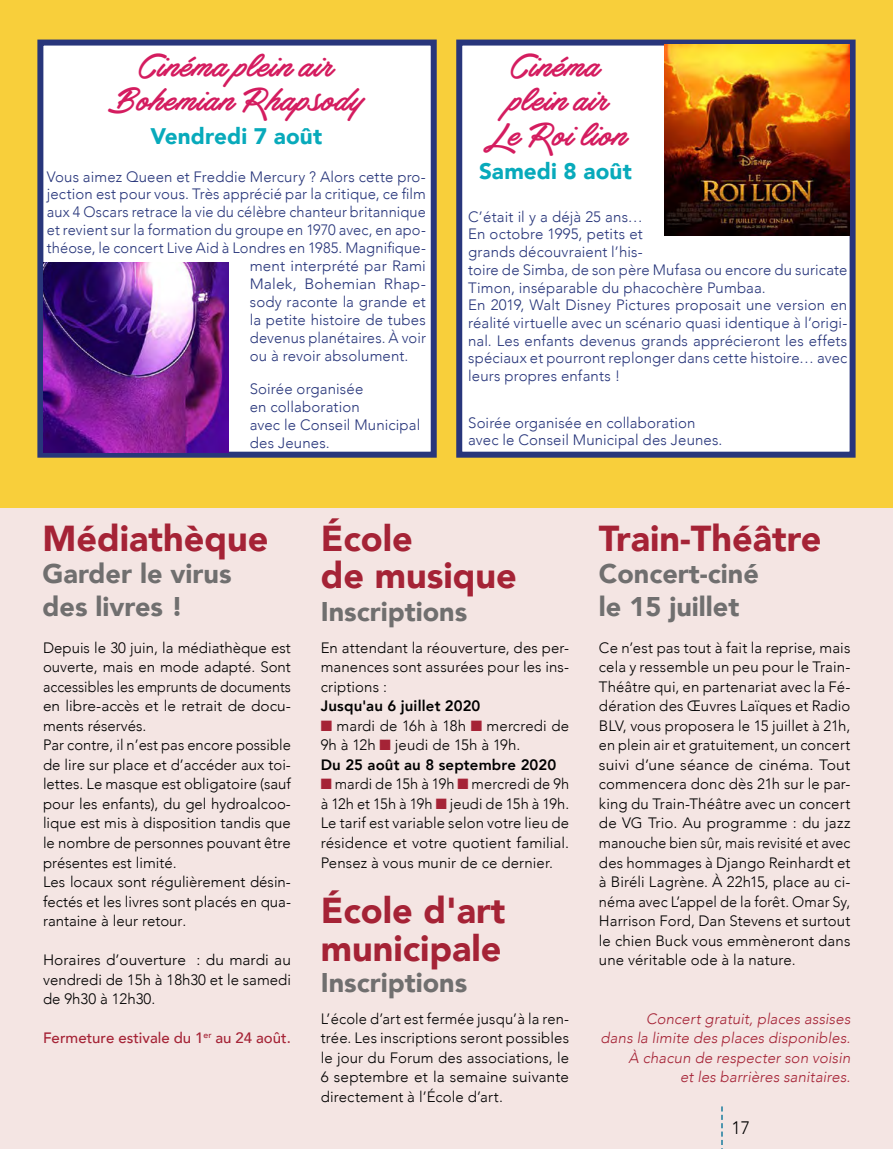
<style>
.page{position:relative;width:893px;height:1149px;background:#fff}
.page>*{position:absolute;margin:0;border:0;box-sizing:border-box;transform-origin:0 0}
.t1{font:37.5px/34.5px "Haydon Brush PERSONALUSE";letter-spacing:.035em;color:#d41c5f;text-align:center}
.t2{font:900 36px/37.5px "Avenir";color:#a52336}
.t3{font:900 27px/32.4px "Avenir";color:#706f6f}
.t4{font:900 22.5px "Avenir";color:#08aabb}
.t5{font:300 18px "Avenir";color:#000}
.t6{font:300 15px/19.5px "Avenir";color:#000;text-align:justify}
.t7{font:300 15px/17.7px "Avenir";letter-spacing:.01em;color:#28367b}
.t8{font:italic 300 15px/19.5px "Avenir";letter-spacing:.01em;color:#a52336;text-align:right}
.t9{font:500 15px "Avenir";color:#a52336}
.t10{font:800 15px "Avenir";letter-spacing:.01em;color:#000}
.t11{font:300 15px "Avenir";letter-spacing:.01em;color:#28367b;scale:1.05 1}
.s1{color:#a52336}
.s2{font-weight:800}
</style>
<div class="page">
<div style="left:0;top:0;width:893px;height:1148px;background:#f8cf3b"></div>
<div style="left:0;top:508px;width:893px;height:640px;background:#f4e5e3"></div>
<div style="left:37px;top:40px;width:400px;height:417px;background:#fff;border:6px solid #28367b"></div>
<div style="left:456px;top:40px;width:400px;height:417px;background:#fff;border:6px solid #28367b"></div>
<img style="left:43px;top:262px;width:186px;height:190px">
<img style="left:664px;top:45px;width:186px;height:190px">
<svg style="left:721px;top:1106px;width:2px;height:39px"></svg>
<h1 class="t1" style="left:108px;top:49px;width:258px">Cinéma plein air<br>Bohemian Rhapsody</h1>
<h3 class="t4" style="left:150px;top:117px;width:173px">Vendredi 7 août</h3>
<p class="t7" style="left:47px;top:167px;width:381px">Vous aimez Queen et Freddie Mercury ? Alors cette pro-</p>
<p class="t7" style="left:47px;top:185px;width:381px">jection est pour vous. Très apprécié par la critique, ce film</p>
<p class="t7" style="left:47px;top:203px;width:381px">aux 4 Oscars retrace la vie du célèbre chanteur britannique</p>
<p class="t7" style="left:47px;top:221px;width:381px">et revient sur la formation du groupe en 1970 avec, en apo-</p>
<p class="t7" style="left:47px;top:239px;width:381px">théose, le concert Live Aid à Londres en 1985. Magnifique-</p>
<p class="t7" style="left:250px;top:257px;width:178px">ment interprété par Rami</p>
<p class="t11" style="left:250px;top:275px;width:169px">Malek, Bohemian Rhap-</p>
<p class="t7" style="left:250px;top:293px;width:178px">sody raconte la grande et</p>
<p class="t7" style="left:250px;top:311px;width:178px">la petite histoire de tubes</p>
<p class="t7" style="left:250px;top:329px;width:178px">devenus planétaires. À voir</p>
<p class="t7" style="left:250px;top:347px;width:160px">ou à revoir absolument.</p>
<p class="t7" style="left:250px;top:379px;width:172px">Soirée organisée<br>en collaboration<br>avec le Conseil Municipal des Jeunes.</p>
<h1 class="t1" style="left:484px;top:49px;width:145px">Cinéma plein air<br>Le Roi lion</h1>
<h3 class="t4" style="left:479px;top:152px;width:154px">Samedi 8 août</h3>
<p class="t7" style="left:468px;top:208px;width:381px">C’était il y a déjà 25 ans…<br>En octobre 1995, petits et<br>grands découvraient l’his-<br>toire de Simba, de son père Mufasa ou encore du suricate Timon, inséparable du phacochère Pumbaa.<br>En 2019, Walt Disney Pictures proposait une version en réalité virtuelle avec un scénario quasi identique à l’origi&shy;nal. Les enfants devenus grands apprécieront les effets spéciaux et pourront replonger dans cette histoire… avec leurs propres enfants !</p>
<p class="t7" style="left:468px;top:413px;width:256px">Soirée organisée en collaboration avec le Conseil Municipal des Jeunes.</p>
<h2 class="t2" style="left:43px;top:518px;width:228px">Médiathèque</h2>
<h3 class="t3" style="left:43px;top:556px;width:191px">Garder le virus des livres !</h3>
<p class="t6" style="left:43px;top:637px;width:249px;text-align:left">Depuis le 30 juin, la médiathèque est ouverte, mais en mode adapté. Sont accessibles les emprunts de documents en libre-accès et le retrait de docu&shy;ments réservés.<br>Par contre, il n’est pas encore possible de lire sur place et d’accéder aux toi&shy;lettes. Le masque est obligatoire (sauf pour les enfants), du gel hydroalcoo&shy;lique est mis à disposition tandis que le nombre de personnes pouvant être présentes est limité.<br>Les locaux sont régulièrement désin&shy;fectés et les livres sont placés en qua&shy;rantaine à leur retour.</p>
<p class="t6" style="left:43px;top:949px;width:249px">Horaires d’ouverture : du mardi au vendredi de 15h à 18h30 et le samedi de 9h30 à 12h30.</p>
<p class="t9" style="left:43px;top:1024px;width:249px">Fermeture estivale du 1<sup>er</sup> au 24 août.</p>
<h2 class="t2" style="left:321px;top:518px;width:198px">École<br>de musique</h2>
<h3 class="t3" style="left:321px;top:594px;width:148px">Inscriptions</h3>
<p class="t6" style="left:321px;top:637px;width:250px">En attendant la réouverture, des per&shy;manences sont assurées pour les ins&shy;criptions :</p>
<p class="t10" style="left:321px;top:694px;width:161px">Jusqu'au 6 juillet 2020</p>
<p class="t6" style="left:321px;top:715px;width:250px;text-align:left"><span class="s1">■</span> mardi de 16h à 18h <span class="s1">■</span> mercredi de<br>9h à 12h <span class="s1">■</span> jeudi de 15h à 19h.<br><span class="s2">Du 25 août au 8 septembre 2020</span></p>
<p class="t6" style="left:321px;top:774px;width:250px"><span class="s1">■</span> mardi de 15h à 19h <span class="s1">■</span> mercredi de 9h à 12h et 15h à 19h <span class="s1">■</span> jeudi de 15h à 19h.<br>Le tarif est variable selon votre lieu de résidence et votre quotient familial.<br>Pensez à vous munir de ce dernier.</p>
<h2 class="t2" style="left:321px;top:890px;width:186px">École d'art municipale</h2>
<h3 class="t3" style="left:321px;top:965px;width:148px">Inscriptions</h3>
<p class="t6" style="left:321px;top:1008px;width:250px">L’école d’art est fermée jusqu’à la ren&shy;trée. Les inscriptions seront possibles le jour du Forum des associations, le 6 septembre et la semaine suivante directement à l’École d’art.</p>
<h2 class="t2" style="left:599px;top:518px;width:224px">Train-Théâtre</h2>
<h3 class="t3" style="left:599px;top:556px;width:161px">Concert-ciné le 15 juillet</h3>
<p class="t6" style="left:599px;top:637px;width:253px">Ce n’est pas tout à fait la reprise, mais cela y ressemble un peu pour le Train-Théâtre qui, en partenariat avec la Fé&shy;dération des Œuvres Laïques et Radio BLV, vous proposera le 15 juillet à 21h, en plein air et gratuitement, un concert suivi d’une séance de cinéma. Tout commencera donc dès 21h sur le par&shy;king du Train-Théâtre avec un concert de VG Trio. Au programme : du jazz manouche bien sûr, mais revisité et avec des hommages à Django Reinhardt et à Biréli Lagrène. À 22h15, place au ci&shy;néma avec L’appel de la forêt. Omar Sy, Harrison Ford, Dan Stevens et surtout le chien Buck vous emmèneront dans une véritable ode à la nature.</p>
<p class="t8" style="left:601px;top:1008px;width:251px">Concert gratuit, places assises<br>dans la limite des places disponibles.<br>À chacun de respecter son voisin<br>et les barrières sanitaires.</p>
<p class="t5" style="left:731px;top:1116px;width:20px">17</p>
</div>
